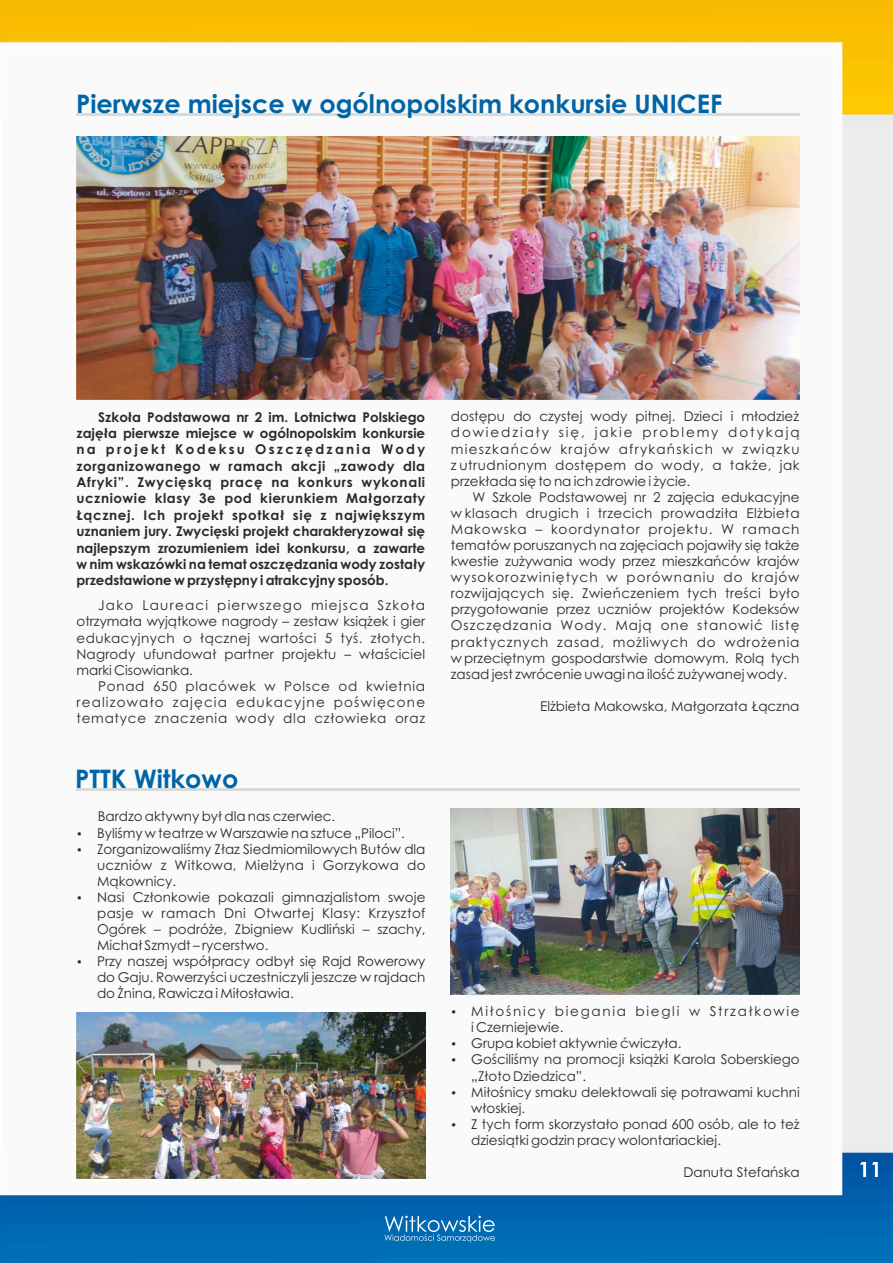
<style>
.page{position:relative;width:893px;height:1263px;background:#fff}
.page>*{position:absolute;margin:0;border:0;box-sizing:border-box;transform-origin:0 0}
.t1{font:700 25.5px "Century Gothic";color:#0065a7}
.t2{font:13.5px/16px "Century Gothic";color:#2a2a29;text-align:justify}
.t3{font:700 13.5px/16.4px "Century Gothic";color:#2a2a29;text-align:justify}
</style>
<div class="page">
<img style="left:0;top:0;width:893px;height:1263px">
<svg style="left:860px;top:1162px;width:18px;height:15px"></svg>
<svg style="left:384px;top:1216px;width:111px;height:26px;background:#3386c1"></svg>
<hr style="left:77px;top:114px;width:723px;height:2px;background:#d9dada">
<hr style="left:77px;top:788px;width:723px;height:2px;background:#d9dada">
<img style="left:77px;top:136px;width:722px;height:264px">
<img style="left:77px;top:1012px;width:348px;height:166px">
<img style="left:451px;top:808px;width:348px;height:186px">
<svg style="left:78px;top:960px;width:3px;height:4px"></svg>
<svg style="left:452px;top:1010px;width:3px;height:4px"></svg>
<svg style="left:452px;top:1042px;width:3px;height:4px"></svg>
<svg style="left:452px;top:1058px;width:3px;height:4px"></svg>
<h1 class="t1" style="left:76px;top:94px;width:648px">Pierwsze miejsce w ogólnopolskim konkursie UNICEF</h1>
<p class="t3" style="left:76px;top:410px;width:350px;text-indent:22px">Szkoła Podstawowa nr 2 im. Lotnictwa Polskiego zajęła pierwsze miejsce w ogólnopolskim konkursie na projekt Kodeksu Oszczędzania Wody zorganizowanego w ramach akcji „zawody dla Afryki”. Zwycięską pracę na konkurs wykonali uczniowie klasy 3e pod kierunkiem Małgorzaty Łącznej. Ich projekt spotkał się z największym uznaniem jury. Zwycięski projekt charakteryzował się najlepszym zrozumieniem idei konkursu, a zawarte w nim wskazówki na temat oszczędzania wody zostały przedstawione w przystępny i atrakcyjny sposób.</p>
<p class="t2" style="left:76px;top:599px;width:350px;text-indent:22px">Jako Laureaci pierwszego miejsca Szkoła otrzymała wyjątkowe nagrody – zestaw książek i gier edukacyjnych o łącznej wartości 5 tyś. złotych.<br>Nagrody ufundował partner projektu – właściciel marki Cisowianka.</p>
<p class="t2" style="left:76px;top:679px;width:350px;text-indent:22px">Ponad 650 placówek w Polsce od kwietnia realizowało zajęcia edukacyjne poświęcone tematyce znaczenia wody dla człowieka oraz</p>
<h1 class="t1" style="left:75px;top:768px;width:165px">PTTK Witkowo</h1>
<p class="t2" style="left:97px;top:810px;width:330px;text-align:left">Bardzo aktywny był dla nas czerwiec.<br>Byliśmy w teatrze w Warszawie na sztuce „Piloci”.<br>Zorganizowaliśmy Złaz Siedmiomilowych Butów dla uczniów z Witkowa, Mielżyna i Gorzykowa do Mąkownicy.<br>Nasi Członkowie pokazali gimnazjalistom swoje pasje w ramach Dni Otwartej Klasy: Krzysztof Ogórek – podróże, Zbigniew Kudliński – szachy, Michał Szmydt – rycerstwo.<br>Przy naszej współpracy odbył się Rajd Rowerowy do Gaju. Rowerzyści uczestniczyli jeszcze w rajdach do Żnina, Rawicza i Miłosławia.</p>
<p class="t2" style="left:451px;top:410px;width:350px">dostępu do czystej wody pitnej. Dzieci i młodzież dowiedziały się, jakie problemy dotykają mieszkańców krajów afrykańskich w związku z utrudnionym dostępem do wody, a także, jak przekłada się to na ich zdrowie i życie.</p>
<p class="t2" style="left:451px;top:490px;width:350px;text-indent:22px">W Szkole Podstawowej nr 2 zajęcia edukacyjne w klasach drugich i trzecich prowadziła Elżbieta Makowska – koordynator projektu. W ramach tematów poruszanych na zajęciach pojawiły się także kwestie zużywania wody przez mieszkańców krajów wysokorozwiniętych w porównaniu do krajów rozwijających się. Zwieńczeniem tych treści było przygotowanie przez uczniów projektów Kodeksów Oszczędzania Wody. Mają one stanowić listę praktycznych zasad, możliwych do wdrożenia w przeciętnym gospodarstwie domowym. Rolą tych zasad jest zwrócenie uwagi na ilość zużywanej wody.</p>
<p class="t2" style="left:540px;top:699px;width:261px">Elżbieta Makowska, Małgorzata Łączna</p>
<p class="t2" style="left:471px;top:1004px;width:330px;text-align:left">Miłośnicy biegania biegli w Strzałkowie i Czerniejewie.<br>Grupa kobiet aktywnie ćwiczyła.<br>Gościliśmy na promocji książki Karola Soberskiego „Złoto Dziedzica”.<br>Miłośnicy smaku delektowali się potrawami kuchni włoskiej.<br>Z tych form skorzystało ponad 600 osób, ale to też dziesiątki godzin pracy wolontariackiej.</p>
<p class="t2" style="left:683px;top:1165px;width:118px">Danuta Stefańska</p>
</div>
